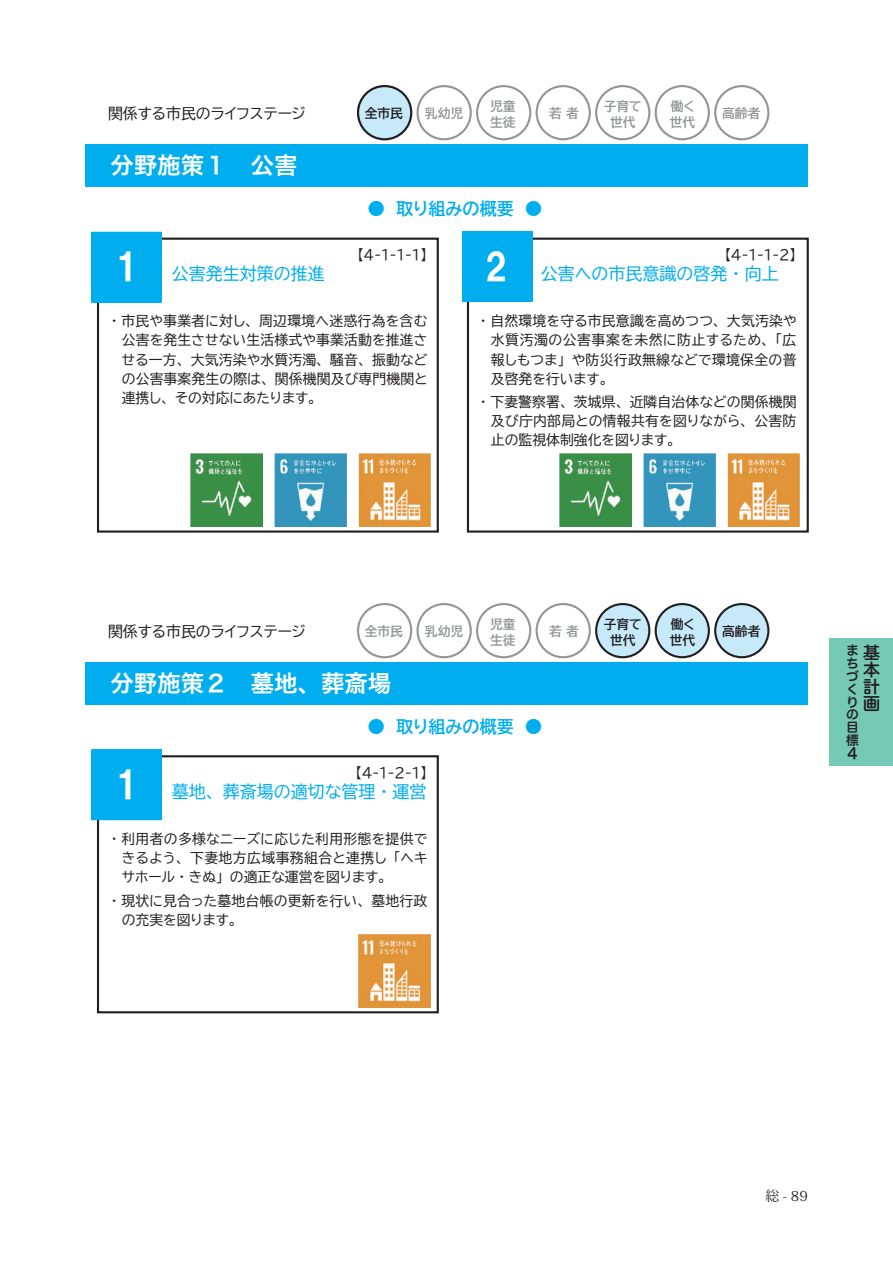
<style>
.page{position:relative;width:893px;height:1263px;background:#fff}
.page>*{position:absolute;margin:0;border:0;box-sizing:border-box;transform-origin:0 0}
.t1{font:37.2px "HGP Soei Kakugothic UB";color:#fff}
.t2{font:23.4px "Hira Sans Old Std W6";color:#fff}
.t3{font:16.95px "BIZ UDP Gothic";color:#00aeef}
.t4{font:16.95px "BIZ UDP Gothic Bold";color:#00aeef}
.t5{font:16.95px/17px "Hira Maru Std N W6";color:#231f20;text-align:justify}
.t6{font:14.85px "BIZ UDP Gothic";color:#231f20}
.t7{font:14.85px "Hira Maru Std N W6";color:#231f20}
.t8{font:13.8px/19.2px "BIZ UDP Gothic";letter-spacing:.015em;color:#231f20;text-align:justify}
.t9{font:13.8px "Koz Min Pr 6 N";color:#231f20}
.t10{font:12.75px/15.9px "BIZ UDP Gothic Bold";color:#939598}
.t11{font:12.75px/15.9px "BIZ UDP Gothic Bold";color:#231f20;text-align:center}
.t12{font:12.75px/12.8px "Hira Maru Std N W6";color:#231f20}
</style>
<div class="page">
<div style="left:85px;top:145px;width:723px;height:42px;background:#00aeef"></div>
<div style="left:416px;top:85px;width:56px;height:55px;border:2px solid #939598;border-radius:50%"></div>
<div style="left:476px;top:85px;width:55px;height:55px;border:2px solid #939598;border-radius:50%"></div>
<div style="left:536px;top:85px;width:55px;height:55px;border:2px solid #939598;border-radius:50%"></div>
<div style="left:595px;top:85px;width:55px;height:55px;border:2px solid #939598;border-radius:50%"></div>
<div style="left:655px;top:85px;width:55px;height:55px;border:2px solid #939598;border-radius:50%"></div>
<div style="left:714px;top:85px;width:55px;height:55px;border:2px solid #939598;border-radius:50%"></div>
<div style="left:97px;top:238px;width:342px;height:295px;border:2px solid #231f20"></div>
<div style="left:97px;top:755px;width:342px;height:258px;border:2px solid #231f20"></div>
<div style="left:467px;top:238px;width:342px;height:295px;border:2px solid #231f20"></div>
<div style="left:91px;top:232px;width:71px;height:70px;background:#00aeef"></div>
<div style="left:91px;top:750px;width:71px;height:70px;background:#00aeef"></div>
<div style="left:462px;top:231px;width:70px;height:70px;background:#00aeef"></div>
<img style="left:191px;top:454px;width:240px;height:72px">
<img style="left:358px;top:935px;width:73px;height:72px">
<img style="left:560px;top:454px;width:240px;height:72px">
<div style="left:85px;top:662px;width:723px;height:43px;background:#00aeef"></div>
<div style="left:357px;top:603px;width:55px;height:55px;border:2px solid #939598;border-radius:50%"></div>
<div style="left:416px;top:603px;width:56px;height:55px;border:2px solid #939598;border-radius:50%"></div>
<div style="left:476px;top:603px;width:55px;height:55px;border:2px solid #939598;border-radius:50%"></div>
<div style="left:536px;top:603px;width:55px;height:55px;border:2px solid #939598;border-radius:50%"></div>
<div style="left:596px;top:604px;width:53px;height:53px;background:#c6eafa;border-radius:50%"></div>
<div style="left:595px;top:603px;width:55px;height:55px;border:2px solid #231f20;border-radius:50%"></div>
<div style="left:656px;top:604px;width:53px;height:53px;background:#c6eafa;border-radius:50%"></div>
<div style="left:655px;top:603px;width:55px;height:55px;border:2px solid #231f20;border-radius:50%"></div>
<div style="left:715px;top:604px;width:53px;height:53px;background:#c6eafa;border-radius:50%"></div>
<div style="left:714px;top:603px;width:55px;height:55px;border:2px solid #231f20;border-radius:50%"></div>
<div style="left:358px;top:86px;width:53px;height:53px;background:#c6eafa;border-radius:50%"></div>
<div style="left:357px;top:85px;width:55px;height:55px;border:2px solid #231f20;border-radius:50%"></div>
<div style="left:829px;top:638px;width:64px;height:127px;background:#76c9b4"></div>
<p class="t10" style="left:490px;top:98px;width:27px">児童生徒</p>
<p class="t10" style="left:604px;top:98px;width:40px;text-align:center">子育て世代</p>
<p class="t10" style="left:670px;top:98px;width:27px">働く世代</p>
<p class="t6" style="left:108px;top:106px;width:200px">関係する市民のライフステージ</p>
<p class="t10" style="left:425px;top:105px;width:40px">乳幼児</p>
<p class="t10" style="left:549px;top:105px;width:31px">若 者</p>
<p class="t10" style="left:722px;top:105px;width:40px">高齢者</p>
<p class="t11" style="left:365px;top:105px;width:40px">全市民</p>
<h2 class="t2" style="left:111px;top:147px;width:189px">分野施策１　公害</h2>
<p class="t4" style="left:368px;top:200px;width:176px">●　取り組みの概要　●</p>
<p class="t8" style="left:357px;top:246px;width:72px">【4-1-1-1】</p>
<h1 class="t1" style="left:115px;top:248px;width:25px">1</h1>
<p class="t3" style="left:172px;top:265px;width:155px">公害発生対策の推進</p>
<p class="t8" style="left:122px;top:311px;width:307px;text-indent:-11px">・市民や事業者に対し、周辺環境へ迷惑行為を含む公害を発生させない生活様式や事業活動を推進させる一方、大気汚染や水質汚濁、騒音、振動などの公害事案発生の際は、関係機関及び専門機関と連携し、その対応にあたります。</p>
<p class="t8" style="left:724px;top:246px;width:74px">【4-1-1-2】</p>
<p class="t3" style="left:541px;top:265px;width:239px">公害への市民意識の啓発・向上</p>
<p class="t8" style="left:491px;top:311px;width:307px;text-indent:-11px">・自然環境を守る市民意識を高めつつ、大気汚染や水質汚濁の公害事案を未然に防止するため、「広報しもつま」や防災行政無線などで環境保全の普及啓発を行います。</p>
<p class="t8" style="left:491px;top:392px;width:307px;text-indent:-11px">・下妻警察署、茨城県、近隣自治体などの関係機関及び庁内部局との情報共有を図りながら、公害防止の監視体制強化を図ります。</p>
<h1 class="t1" style="left:485px;top:248px;width:25px">2</h1>
<p class="t10" style="left:490px;top:616px;width:27px">児童生徒</p>
<p class="t6" style="left:108px;top:624px;width:200px">関係する市民のライフステージ</p>
<p class="t10" style="left:365px;top:623px;width:40px">全市民</p>
<p class="t10" style="left:425px;top:623px;width:40px">乳幼児</p>
<p class="t10" style="left:549px;top:623px;width:31px">若 者</p>
<h2 class="t2" style="left:111px;top:665px;width:282px">分野施策２　墓地、葬斎場</h2>
<p class="t4" style="left:368px;top:718px;width:176px">●　取り組みの概要　●</p>
<p class="t8" style="left:355px;top:763px;width:74px">【4-1-2-1】</p>
<p class="t3" style="left:172px;top:783px;width:256px">墓地、葬斎場の適切な管理・運営</p>
<p class="t8" style="left:122px;top:829px;width:307px;text-indent:-11px">・利用者の多様なニーズに応じた利用形態を提供できるよう、下妻地方広域事務組合と連携し「ヘキサホール・きぬ」の適正な運営を図ります。</p>
<p class="t8" style="left:122px;top:891px;width:307px;text-indent:-11px">・現状に見合った墓地台帳の更新を行い、墓地行政の充実を図ります。</p>
<h1 class="t1" style="left:115px;top:766px;width:25px">1</h1>
<p class="t11" style="left:604px;top:616px;width:40px">子育て世代</p>
<p class="t11" style="left:670px;top:616px;width:27px;text-align:left">働く世代</p>
<p class="t11" style="left:722px;top:623px;width:40px">高齢者</p>
<p class="t12" style="left:846px;top:644px;width:14px">まちづくりの目標</p>
<p class="t5" style="left:863px;top:645px;width:18px">基本計画</p>
<p class="t7" style="left:845px;top:743px;width:14px">４</p>
<p class="t9" style="left:766px;top:1188px;width:44px">総 - 89</p>
</div>
